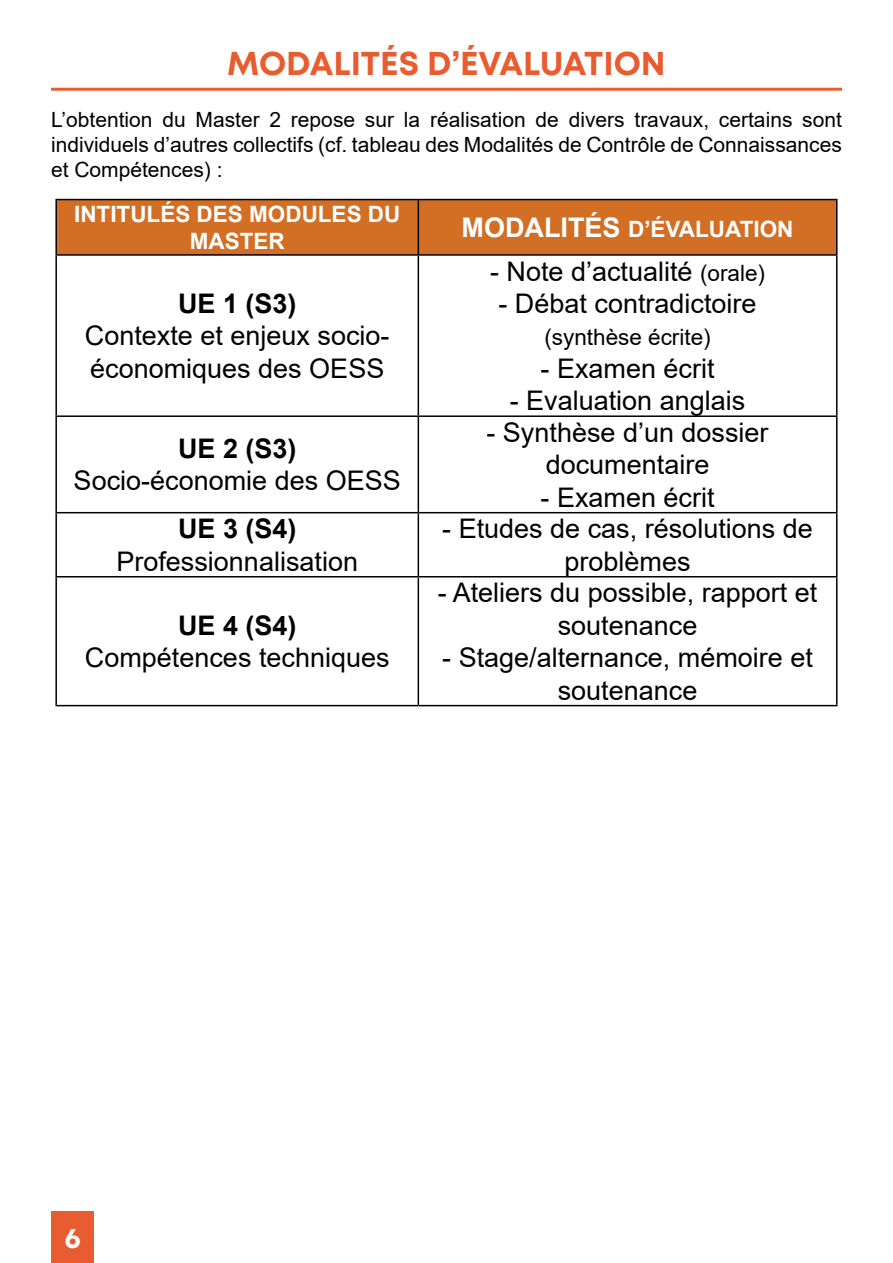
<style>
.page{position:relative;width:893px;height:1263px;background:#fff}
.page>*{position:absolute;margin:0;border:0;box-sizing:border-box;transform-origin:0 0}
.t1{font:700 33px "Mont";color:#e85c2f}
.t2{font:700 28.5px "Mont";color:#fff}
.t3{font:27px/32.4px "Arial";color:#020203;text-align:center}
.t4{font:700 27px "Arial";color:#020203}
.t5{font:700 22.5px/27px "Arial";color:#fff;text-align:center}
.t6{font:22.5px "Arial";color:#020203}
.t7{font:21px/25.2px "Arial";color:#000;text-align:justify}
.s1{font-size:27px}
.s2{font-size:22.5px}
</style>
<div class="page">
<div style="left:51px;top:1212px;width:43px;height:51px;background:#e85c2f"></div>
<div style="left:57px;top:200px;width:779px;height:54px;background:#d26f24"></div>
<hr style="left:55px;top:200px;width:2px;height:54px;background:#000">
<hr style="left:418px;top:199px;width:419px;height:1px;background:#000">
<hr style="left:418px;top:200px;width:1px;height:54px;background:#000">
<hr style="left:836px;top:200px;width:1px;height:54px;background:#000">
<hr style="left:55px;top:254px;width:363px;height:2px;background:#000">
<hr style="left:55px;top:256px;width:2px;height:159px;background:#000">
<hr style="left:418px;top:254px;width:419px;height:2px;background:#000">
<hr style="left:418px;top:256px;width:1px;height:159px;background:#000">
<hr style="left:836px;top:256px;width:1px;height:159px;background:#000">
<hr style="left:55px;top:415px;width:363px;height:2px;background:#000">
<hr style="left:55px;top:417px;width:2px;height:95px;background:#000">
<hr style="left:418px;top:415px;width:419px;height:2px;background:#000">
<hr style="left:418px;top:417px;width:1px;height:95px;background:#000">
<hr style="left:836px;top:417px;width:1px;height:95px;background:#000">
<hr style="left:55px;top:512px;width:363px;height:1px;background:#000">
<hr style="left:55px;top:513px;width:2px;height:63px;background:#000">
<hr style="left:418px;top:512px;width:419px;height:1px;background:#000">
<hr style="left:418px;top:513px;width:1px;height:63px;background:#000">
<hr style="left:836px;top:513px;width:1px;height:63px;background:#000">
<hr style="left:55px;top:576px;width:363px;height:1px;background:#000">
<hr style="left:55px;top:577px;width:2px;height:128px;background:#000">
<hr style="left:418px;top:576px;width:419px;height:1px;background:#000">
<hr style="left:418px;top:577px;width:1px;height:128px;background:#000">
<hr style="left:836px;top:577px;width:1px;height:128px;background:#000">
<hr style="left:55px;top:705px;width:363px;height:1px;background:#000">
<hr style="left:418px;top:705px;width:419px;height:1px;background:#000">
<hr style="left:55px;top:199px;width:363px;height:1px;background:#000">
<hr style="left:51px;top:88px;width:791px;height:3px;background:#e85c2f">
<p class="t1" style="left:227px;top:42px;width:440px">MODALITÉS D’ÉVALUATION</p>
<p class="t7" style="left:51px;top:107px;width:792px">L’obtention du Master 2 repose sur la réalisation de divers travaux, certains sont individuels d’autres collectifs (cf. tableau des Modalités de Contrôle de Connaissances et Compétences) :</p>
<p class="t5" style="left:74px;top:201px;width:328px">INTITULÉS DES MODULES DU<br>MASTER</p>
<p class="t5" style="left:462px;top:216px;width:333px"><span class="s1">MODALITÉS</span> D’ÉVALUATION</p>
<p class="t4" style="left:178px;top:284px;width:120px">UE 1 (S3)</p>
<p class="t3" style="left:85px;top:320px;width:306px;text-align:left">Contexte et enjeux socio&shy;économiques des OESS</p>
<p class="t4" style="left:178px;top:429px;width:120px">UE 2 (S3)</p>
<p class="t3" style="left:74px;top:465px;width:329px">Socio-économie des OESS</p>
<p class="t4" style="left:178px;top:510px;width:120px">UE 3 (S4)</p>
<p class="t3" style="left:116px;top:545px;width:243px">Professionnalisation</p>
<p class="t4" style="left:178px;top:606px;width:120px">UE 4 (S4)</p>
<p class="t3" style="left:85px;top:641px;width:306px">Compétences techniques</p>
<p class="t3" style="left:490px;top:255px;width:277px">- Note d’actualité <span class="s2">(orale)</span></p>
<p class="t3" style="left:498px;top:287px;width:260px">- Débat contradictoire</p>
<p class="t6" style="left:544px;top:322px;width:168px">(synthèse écrite)</p>
<p class="t3" style="left:540px;top:352px;width:176px">- Examen écrit</p>
<p class="t3" style="left:510px;top:384px;width:237px">- Evaluation anglais</p>
<p class="t3" style="left:486px;top:416px;width:284px">- Synthèse d’un dossier documentaire</p>
<p class="t3" style="left:540px;top:481px;width:176px">- Examen écrit</p>
<p class="t3" style="left:442px;top:512px;width:372px">- Etudes de cas, résolutions de problèmes</p>
<p class="t3" style="left:438px;top:576px;width:381px">- Ateliers du possible, rapport et soutenance</p>
<p class="t3" style="left:442px;top:641px;width:372px">- Stage/alternance, mémoire et soutenance</p>
<p class="t2" style="left:64px;top:1219px;width:18px">6</p>
</div>
